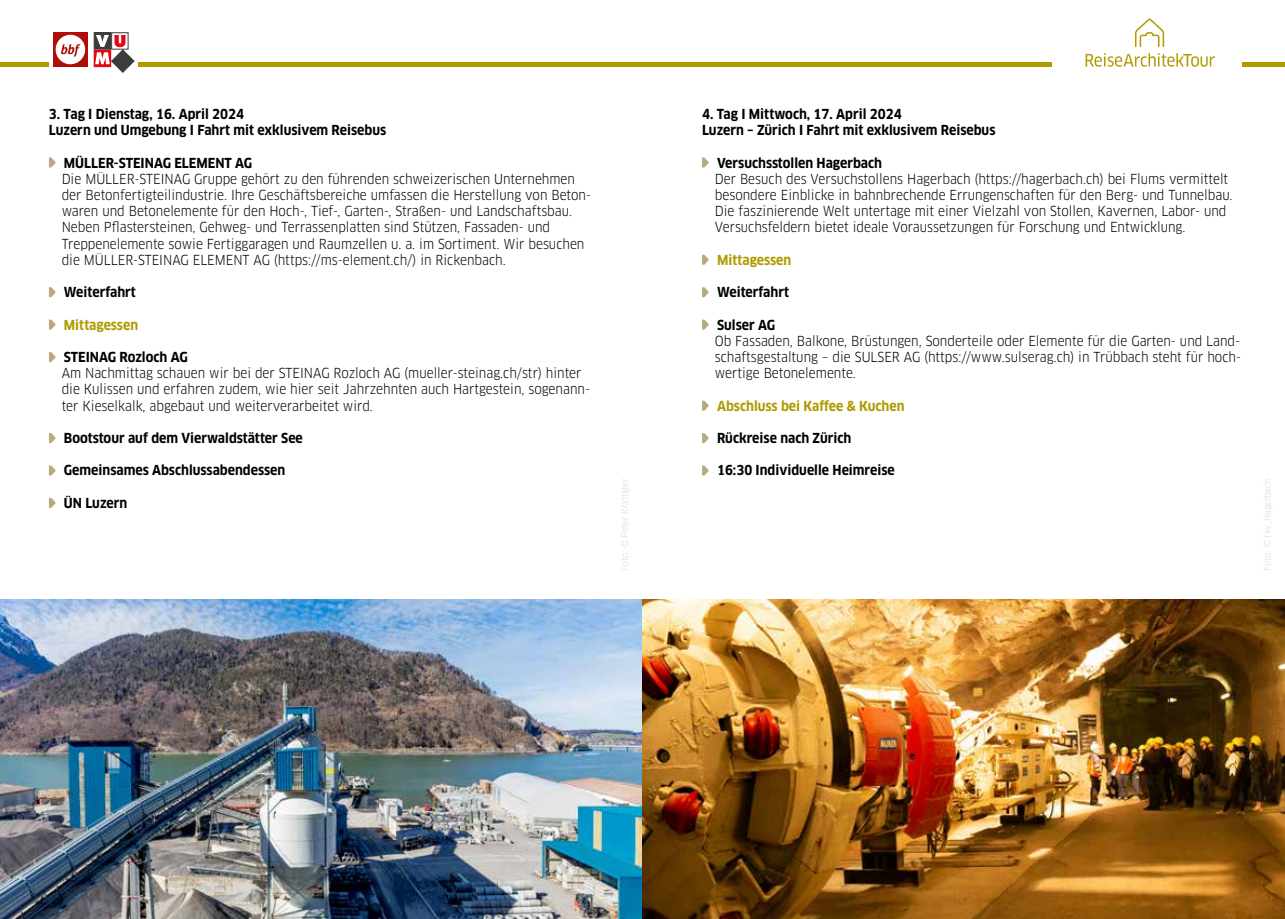
<style>
.page{position:relative;width:1285px;height:919px;background:#fff}
.page>*{position:absolute;margin:0;border:0;box-sizing:border-box;transform-origin:0 0}
.t1{font:13.5px/16.2px "Clan Pro Narr";color:#000}
.t2{font:700 13.5px/16.2px "Clan Pro Narr";color:#000}
.t3{font:700 13.5px "Clan Pro Narr";color:#b09a00}
.t4{font:9px "Clan Pro Narr";letter-spacing:-.005em;color:#dadada}
</style>
<div class="page">
<div style="left:0;top:62px;width:610px;height:5px;background:#b09a00"></div>
<div style="left:600px;top:62px;width:59px;height:5px;background:#b09a00"></div>
<svg style="left:49px;top:157px;width:7px;height:10px"></svg>
<svg style="left:49px;top:287px;width:7px;height:10px"></svg>
<svg style="left:49px;top:319px;width:7px;height:10px"></svg>
<svg style="left:49px;top:352px;width:7px;height:10px"></svg>
<svg style="left:49px;top:433px;width:7px;height:10px"></svg>
<svg style="left:49px;top:465px;width:7px;height:10px"></svg>
<svg style="left:49px;top:498px;width:7px;height:10px"></svg>
<div style="left:49px;top:29px;width:89px;height:47px;background:#fff"></div>
<div style="left:53px;top:32px;width:35px;height:35px;background:#ae0f0a"></div>
<div style="left:56px;top:35px;width:29px;height:29px;background:#fff;border-radius:50%"></div>
<svg style="left:61px;top:44px;width:19px;height:13px"></svg>
<div style="left:94px;top:33px;width:17px;height:16px;border:1px solid #3c3c3b"></div>
<div style="left:94px;top:50px;width:17px;height:17px;border:1px solid #e30613"></div>
<svg style="left:95px;top:35px;width:39px;height:37px"></svg>
<img style="left:0;top:600px;width:642px;height:318px">
<svg style="left:702px;top:157px;width:6px;height:10px"></svg>
<svg style="left:702px;top:255px;width:6px;height:10px"></svg>
<svg style="left:702px;top:287px;width:6px;height:10px"></svg>
<svg style="left:702px;top:319px;width:6px;height:10px"></svg>
<svg style="left:702px;top:400px;width:6px;height:10px"></svg>
<svg style="left:702px;top:433px;width:6px;height:10px"></svg>
<svg style="left:702px;top:465px;width:6px;height:10px"></svg>
<img style="left:642px;top:600px;width:642px;height:318px">
<div style="left:636px;top:62px;width:415px;height:5px;background:#b09a00"></div>
<div style="left:1242px;top:62px;width:42px;height:5px;background:#b09a00"></div>
<svg style="left:1085px;top:53px;width:129px;height:14px"></svg>
<svg style="left:1135px;top:19px;width:28px;height:28px"></svg>
<p class="t2" style="left:49px;top:106px;width:339px">3. Tag I Dienstag, 16. April 2024<br>Luzern und Umgebung I Fahrt mit exklusivem Reisebus</p>
<p class="t2" style="left:64px;top:154px;width:190px">MÜLLER-STEINAG ELEMENT AG</p>
<p class="t1" style="left:62px;top:171px;width:531px">Die MÜLLER-STEINAG Gruppe gehört zu den führenden schweizerischen Unternehmen der Betonfertigteilindustrie. Ihre Geschäftsbereiche umfassen die Herstellung von Beton&shy;waren und Betonelemente für den Hoch-, Tief-, Garten-, Straßen- und Landschaftsbau.<br>Neben Pflastersteinen, Gehweg- und Terrassenplatten sind Stützen, Fassaden- und Treppenelemente sowie Fertiggaragen und Raumzellen u. a. im Sortiment. Wir besuchen die MÜLLER-STEINAG ELEMENT AG (https://ms-element.ch/) in Rickenbach.</p>
<p class="t2" style="left:64px;top:284px;width:73px">Weiterfahrt</p>
<p class="t3" style="left:64px;top:317px;width:76px">Mittagessen</p>
<p class="t2" style="left:64px;top:349px;width:125px">STEINAG Rozloch AG</p>
<p class="t1" style="left:62px;top:365px;width:529px">Am Nachmittag schauen wir bei der STEINAG Rozloch AG (mueller-steinag.ch/str) hinter die Kulissen und erfahren zudem, wie hier seit Jahrzehnten auch Hartgestein, sogenann&shy;ter Kieselkalk, abgebaut und weiterverarbeitet wird.</p>
<p class="t2" style="left:64px;top:430px;width:240px">Bootstour auf dem Vierwaldstätter See</p>
<p class="t2" style="left:64px;top:462px;width:223px">Gemeinsames Abschlussabendessen</p>
<p class="t2" style="left:64px;top:495px;width:65px">ÜN Luzern</p>
<p class="t4" style="left:619px;top:570px;width:93px;rotate:-90deg">Foto: © Peter Krattiger</p>
<p class="t2" style="left:702px;top:106px;width:295px">4. Tag I Mittwoch, 17. April 2024<br>Luzern – Zürich I Fahrt mit exklusivem Reisebus</p>
<p class="t2" style="left:717px;top:154px;width:166px">Versuchsstollen Hagerbach</p>
<p class="t1" style="left:714px;top:171px;width:519px">Der Besuch des Versuchstollens Hagerbach (https://hagerbach.ch) bei Flums vermittelt besondere Einblicke in bahnbrechende Errungenschaften für den Berg- und Tunnelbau.<br>Die faszinierende Welt untertage mit einer Vielzahl von Stollen, Kavernen, Labor- und Versuchsfeldern bietet ideale Voraussetzungen für Forschung und Entwicklung.</p>
<p class="t3" style="left:717px;top:252px;width:76px">Mittagessen</p>
<p class="t2" style="left:717px;top:284px;width:73px">Weiterfahrt</p>
<p class="t2" style="left:717px;top:316px;width:60px">Sulser AG</p>
<p class="t1" style="left:714px;top:333px;width:527px;text-align:justify">Ob Fassaden, Balkone, Brüstungen, Sonderteile oder Elemente für die Garten- und Land&shy;schaftsgestaltung – die SULSER AG (https://www.sulserag.ch) in Trübbach steht für hoch&shy;wertige Betonelemente.</p>
<p class="t3" style="left:717px;top:398px;width:189px">Abschluss bei Kaffee &amp; Kuchen</p>
<p class="t2" style="left:717px;top:430px;width:136px">Rückreise nach Zürich</p>
<p class="t2" style="left:717px;top:462px;width:179px">16:30 Individuelle Heimreise</p>
</div>
